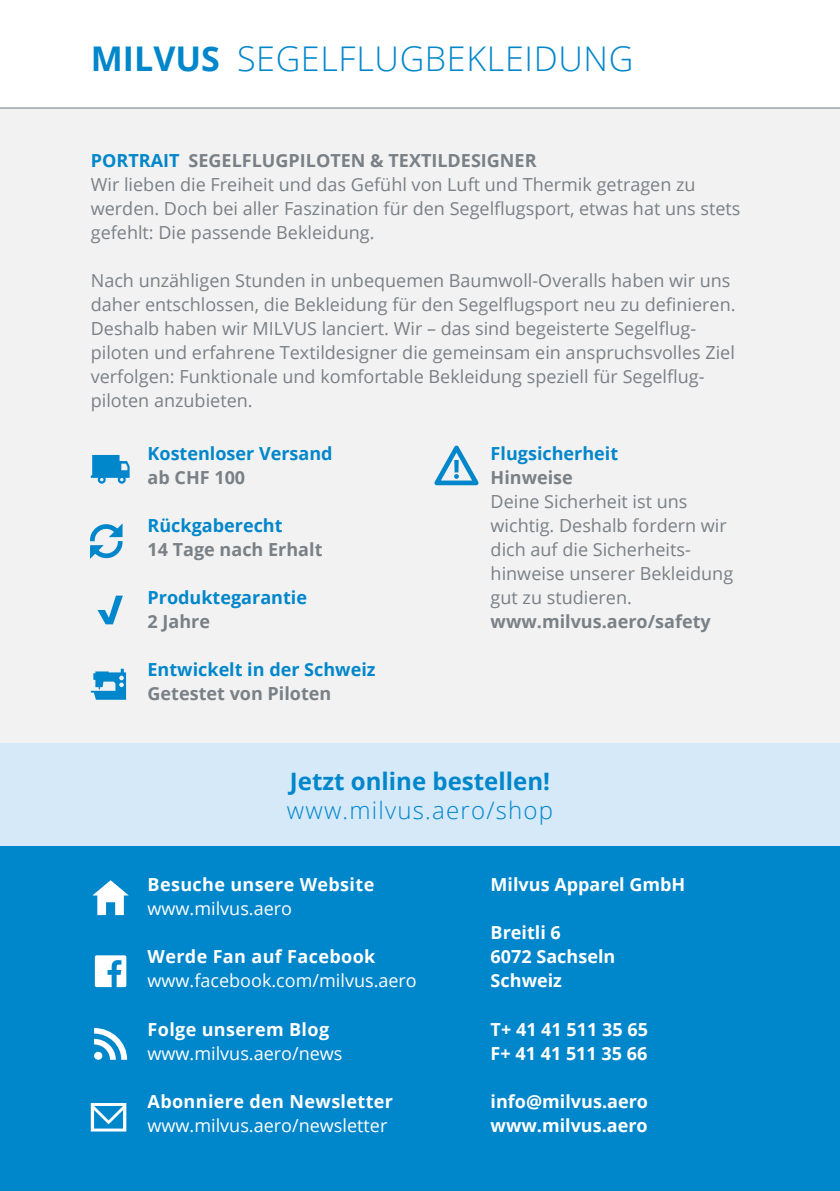
<style>
.page{position:relative;width:840px;height:1191px;background:#fff}
.page>*{position:absolute;margin:0;border:0;box-sizing:border-box;transform-origin:0 0}
.t1{font:300 34px "Open Sans";letter-spacing:.02em;color:#0086cb}
.t2{font:700 24px "Open Sans";color:#0086cb}
.t3{font:300 24px "Open Sans";letter-spacing:.05em;color:#0086cb}
.t4{font:18px/24px "Open Sans";color:#798086}
.t5{font:700 18px/24px "Open Sans";color:#fff}
.t6{font:18px "Open Sans";color:#fff}
.t7{font:700 18px "Open Sans";color:#0086cb}
.t8{font:700 18px "Open Sans";color:#798086}
.t9{font:700 18px "Open Sans";letter-spacing:.02em;color:#fff}
.s1{font-weight:700}
.s2{font-weight:700;color:#0086cb}
</style>
<div class="page">
<div style="left:0;top:108px;width:839px;height:1083px;background:#f2f2f2"></div>
<hr style="left:0;top:108px;width:839px;height:1px;background:#798086">
<div style="left:0;top:846px;width:839px;height:345px;background:#0086cb"></div>
<div style="left:0;top:744px;width:839px;height:102px;background:#d5e9f8"></div>
<svg style="left:91px;top:455px;width:38px;height:29px"></svg>
<svg style="left:95px;top:955px;width:31px;height:32px"></svg>
<svg style="left:94px;top:1028px;width:33px;height:31px"></svg>
<svg style="left:92px;top:880px;width:37px;height:35px"></svg>
<svg style="left:91px;top:1103px;width:35px;height:28px"></svg>
<svg style="left:97px;top:595px;width:26px;height:29px"></svg>
<svg style="left:91px;top:669px;width:35px;height:31px"></svg>
<svg style="left:434px;top:445px;width:45px;height:41px"></svg>
<svg style="left:90px;top:523px;width:33px;height:36px"></svg>
<h1 class="t1" style="left:91px;top:36px;width:539px"><span class="s1">MILVUS</span> SegelflugBEKLEIDU NG</h1>
<p class="t4" style="left:91px;top:148px;width:650px"><span class="s2">PORTRAIT</span> <span class="s1">SEGELFLUGPILOTEN &amp; TEXTILDESIGNER<br></span>Wir lieben die Freiheit und das Gefühl von Luft und Thermik getragen zu werden. Doch bei aller Faszination für den Segelflugsport, etwas hat uns stets gefehlt: Die passende Bekleidung.</p>
<p class="t4" style="left:91px;top:268px;width:646px">Nach unzähligen Stunden in unbequemen Baumwoll-Overalls haben wir uns daher entschlossen, die Bekleidung für den Segelflugsport neu zu definieren.<br>Deshalb haben wir MILVUS lanciert. Wir – das sind begeisterte Segelflug&shy;piloten und erfahrene Textildesigner die gemeinsam ein anspruchsvolles Ziel verfolgen: Funktionale und komfortable Bekleidung speziell für Segelflug&shy;piloten anzubieten.</p>
<p class="t7" style="left:147px;top:440px;width:186px">Kostenloser Versand</p>
<p class="t8" style="left:147px;top:464px;width:99px">ab CHF 100</p>
<p class="t7" style="left:147px;top:512px;width:136px">Rückgaberecht</p>
<p class="t8" style="left:147px;top:536px;width:176px">14 Tage nach Erhalt</p>
<p class="t7" style="left:147px;top:584px;width:161px">Produktegarantie</p>
<p class="t8" style="left:147px;top:608px;width:64px">2 Jahre</p>
<p class="t7" style="left:147px;top:656px;width:229px">Entwickelt in der Schweiz</p>
<p class="t8" style="left:147px;top:680px;width:185px">Getestet von Piloten</p>
<p class="t7" style="left:490px;top:440px;width:129px">Flugsicherheit</p>
<p class="t8" style="left:490px;top:464px;width:84px">Hinweise</p>
<p class="t4" style="left:490px;top:488px;width:244px">Deine Sicherheit ist uns wichtig. Deshalb fordern wir dich auf die Sicherheits&shy;hinweise unserer Bekleidung gut zu studieren.</p>
<p class="t8" style="left:490px;top:608px;width:221px">www.milvus.aero/safety</p>
<h2 class="t2" style="left:290px;top:764px;width:261px">Jetzt online bestellen!</h2>
<h2 class="t3" style="left:287px;top:793px;width:267px">www.milvus.aero/shop</h2>
<p class="t9" style="left:147px;top:872px;width:228px">Besuche unsere Website</p>
<p class="t6" style="left:147px;top:896px;width:146px">www.milvus.aero</p>
<p class="t9" style="left:147px;top:944px;width:229px">Werde Fan auf Facebook</p>
<p class="t6" style="left:147px;top:968px;width:270px">www.facebook.com/milvus.aero</p>
<p class="t9" style="left:147px;top:1016px;width:183px">Folge unserem Blog</p>
<p class="t6" style="left:147px;top:1040px;width:196px">www.milvus.aero/news</p>
<p class="t9" style="left:147px;top:1088px;width:247px">Abonniere den Newsletter</p>
<p class="t6" style="left:147px;top:1112px;width:241px">www.milvus.aero/newsletter</p>
<p class="t5" style="left:490px;top:872px;width:196px">Milvus Apparel GmbH</p>
<p class="t5" style="left:490px;top:920px;width:126px">Breitli 6<br>6072 Sachseln<br>Schweiz</p>
<p class="t5" style="left:490px;top:1016px;width:159px">T+ 41 41 511 35 65<br>F+ 41 41 511 35 66</p>
<p class="t5" style="left:490px;top:1088px;width:159px">info@milvus.aero www.milvus.aero</p>
</div>
